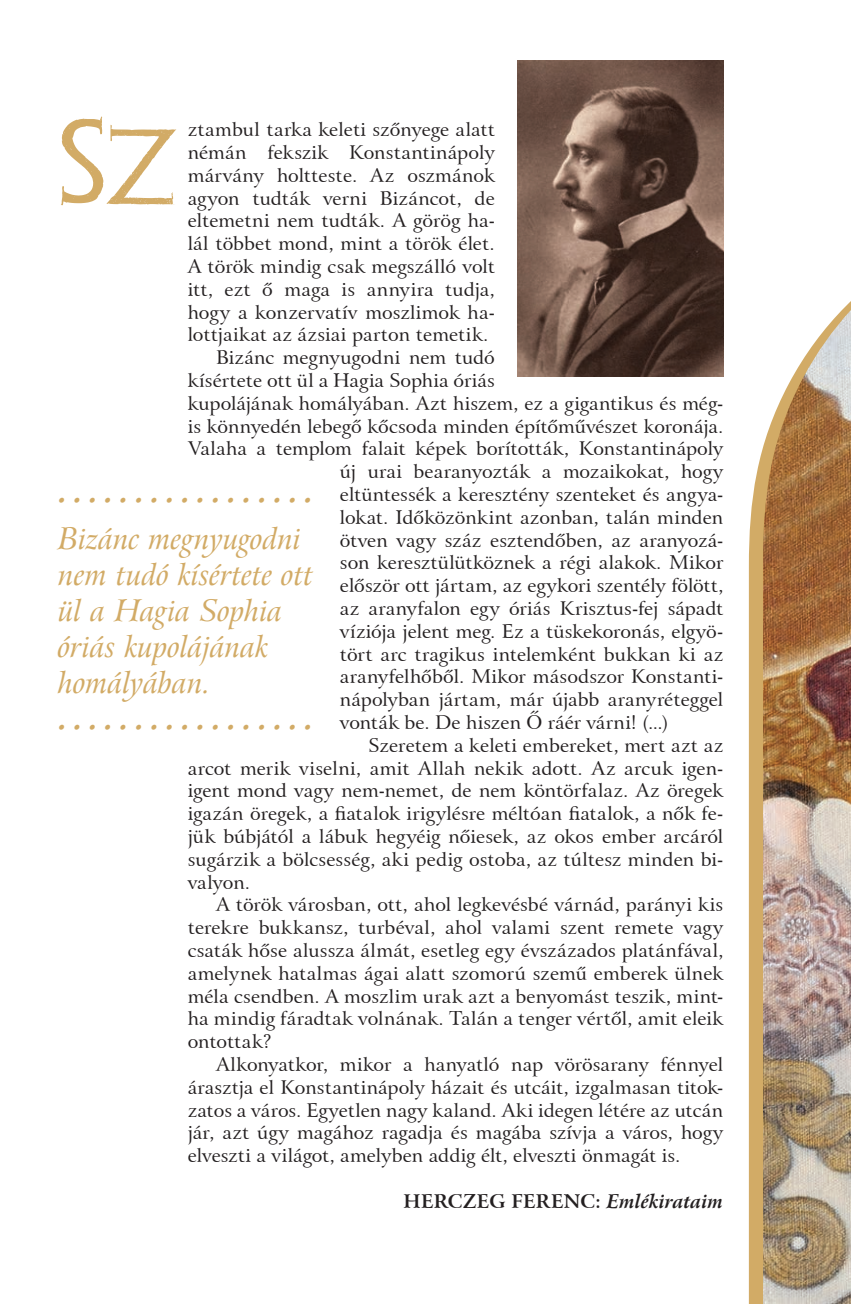
<style>
.page{position:relative;width:851px;height:1304px;background:#fff}
.page>*{position:absolute;margin:0;border:0;box-sizing:border-box;transform-origin:0 0}
.t1{font:88.8px "Archeologicaps";color:#d2ab66}
.t2{font:46px "Arrus RO Italic";color:#d2ab66}
.t3{font:30px/36px "Arrus RO Italic";letter-spacing:-.01em;color:#d2ab66}
.t4{font:19px "Arrus RO Normal";color:#231f20}
.t5{font:19px "Arrus RO Bold";letter-spacing:.01em;color:#231f20}
.s1{font-family:"Arrus RO Bolditalic"}
</style>
<div class="page">
<svg style="left:748px;top:448px;width:15px;height:856px;background:#dbbc85"></svg>
<img style="left:763px;top:310px;width:87px;height:994px">
<img style="left:517px;top:60px;width:206px;height:317px">
<h1 class="t1" style="left:58px;top:109px;width:123px">Sz</h1>
<p class="t4" style="left:188px;top:118px;width:308px">ztambul tarka keleti szőnyege alatt</p>
<p class="t4" style="left:188px;top:141px;width:308px">némán fekszik Konstantinápoly</p>
<p class="t4" style="left:188px;top:163px;width:308px">márvány holtteste. Az oszmánok</p>
<p class="t4" style="left:188px;top:186px;width:308px">agyon tudták verni Bizáncot, de</p>
<p class="t4" style="left:188px;top:209px;width:308px">eltemetni nem tudták. A görög ha-</p>
<p class="t4" style="left:188px;top:232px;width:308px">lál többet mond, mint a török élet.</p>
<p class="t4" style="left:188px;top:255px;width:308px">A török mindig csak megszálló volt</p>
<p class="t4" style="left:188px;top:277px;width:308px">itt, ezt ő maga is annyira tudja,</p>
<p class="t4" style="left:188px;top:300px;width:308px">hogy a konzervatív moszlimok ha-</p>
<p class="t4" style="left:188px;top:323px;width:302px">lottjaikat az ázsiai parton temetik.</p>
<p class="t4" style="left:216px;top:346px;width:280px">Bizánc megnyugodni nem tudó</p>
<p class="t4" style="left:188px;top:369px;width:308px">kísértete ott ül a Hagia Sophia óriás</p>
<p class="t4" style="left:188px;top:391px;width:537px">kupolájának homályában. Azt hiszem, ez a gigantikus és még-</p>
<p class="t4" style="left:188px;top:414px;width:537px">is könnyedén lebegő kőcsoda minden építőművészet koronája.</p>
<p class="t4" style="left:188px;top:437px;width:537px">Valaha a templom falait képek borították, Konstantinápoly</p>
<p class="t4" style="left:340px;top:460px;width:385px">új urai bearanyozták a mozaikokat, hogy</p>
<p class="t4" style="left:340px;top:483px;width:385px">eltüntessék a keresztény szenteket és angya-</p>
<p class="t4" style="left:340px;top:505px;width:385px">lokat. Időközönkint azonban, talán minden</p>
<p class="t4" style="left:340px;top:528px;width:385px">ötven vagy száz esztendőben, az aranyozá-</p>
<p class="t4" style="left:340px;top:551px;width:385px">son keresztülütköznek a régi alakok. Mikor</p>
<p class="t4" style="left:340px;top:574px;width:385px">először ott jártam, az egykori szentély fölött,</p>
<p class="t4" style="left:340px;top:597px;width:385px">az aranyfalon egy óriás Krisztus-fej sápadt</p>
<p class="t4" style="left:340px;top:619px;width:385px">víziója jelent meg. Ez a tüskekoronás, elgyö-</p>
<p class="t4" style="left:340px;top:642px;width:385px">tört arc tragikus intelemként bukkan ki az</p>
<p class="t4" style="left:340px;top:665px;width:385px">aranyfelhőből. Mikor másodszor Konstanti-</p>
<p class="t4" style="left:340px;top:688px;width:385px">nápolyban jártam, már újabb aranyréteggel</p>
<p class="t4" style="left:340px;top:711px;width:330px">vonták be. De hiszen Ő ráér várni! (...)</p>
<p class="t4" style="left:368px;top:733px;width:356px">Szeretem a keleti embereket, mert azt az</p>
<p class="t4" style="left:188px;top:756px;width:537px">arcot merik viselni, amit Allah nekik adott. Az arcuk igen-</p>
<p class="t4" style="left:188px;top:779px;width:537px">igent mond vagy nem-nemet, de nem köntörfalaz. Az öregek</p>
<p class="t4" style="left:188px;top:802px;width:537px">igazán öregek, a fiatalok irigylésre méltóan fiatalok, a nők fe-</p>
<p class="t4" style="left:188px;top:825px;width:537px">jük búbjától a lábuk hegyéig nőiesek, az okos ember arcáról</p>
<p class="t4" style="left:188px;top:847px;width:537px">sugárzik a bölcsesség, aki pedig ostoba, az túltesz minden bi-</p>
<p class="t4" style="left:188px;top:870px;width:64px">valyon.</p>
<p class="t4" style="left:216px;top:893px;width:508px">A török városban, ott, ahol legkevésbé várnád, parányi kis</p>
<p class="t4" style="left:188px;top:916px;width:537px">terekre bukkansz, turbéval, ahol valami szent remete vagy</p>
<p class="t4" style="left:188px;top:939px;width:537px">csaták hőse alussza álmát, esetleg egy évszázados platánfával,</p>
<p class="t4" style="left:188px;top:961px;width:537px">amelynek hatalmas ágai alatt szomorú szemű emberek ülnek</p>
<p class="t4" style="left:188px;top:984px;width:537px">méla csendben. A moszlim urak azt a benyomást teszik, mint-</p>
<p class="t4" style="left:188px;top:1007px;width:537px">ha mindig fáradtak volnának. Talán a tenger vértől, amit eleik</p>
<p class="t4" style="left:188px;top:1030px;width:85px">ontottak?</p>
<p class="t4" style="left:216px;top:1053px;width:508px">Alkonyatkor, mikor a hanyatló nap vörösarany fénnyel</p>
<p class="t4" style="left:188px;top:1075px;width:537px">árasztja el Konstantinápoly házait és utcáit, izgalmasan titok-</p>
<p class="t4" style="left:188px;top:1098px;width:537px">zatos a város. Egyetlen nagy kaland. Aki idegen létére az utcán</p>
<p class="t4" style="left:188px;top:1121px;width:537px">jár, azt úgy magához ragadja és magába szívja a város, hogy</p>
<p class="t4" style="left:188px;top:1144px;width:494px">elveszti a világot, amelyben addig élt, elveszti önmagát is.</p>
<p class="t5" style="left:403px;top:1189px;width:321px">HERCZEG FERENC: <span class="s1">Emlékirataim</span></p>
<h2 class="t2" style="left:58px;top:457px;width:260px">.................</h2>
<h3 class="t3" style="left:58px;top:521px;width:257px">Bizánc megnyugodni nem tudó kísértete ott ül a Hagia Sophia óriás kupolájának homályában.</h3>
<h2 class="t2" style="left:58px;top:685px;width:260px">.................</h2>
</div>
